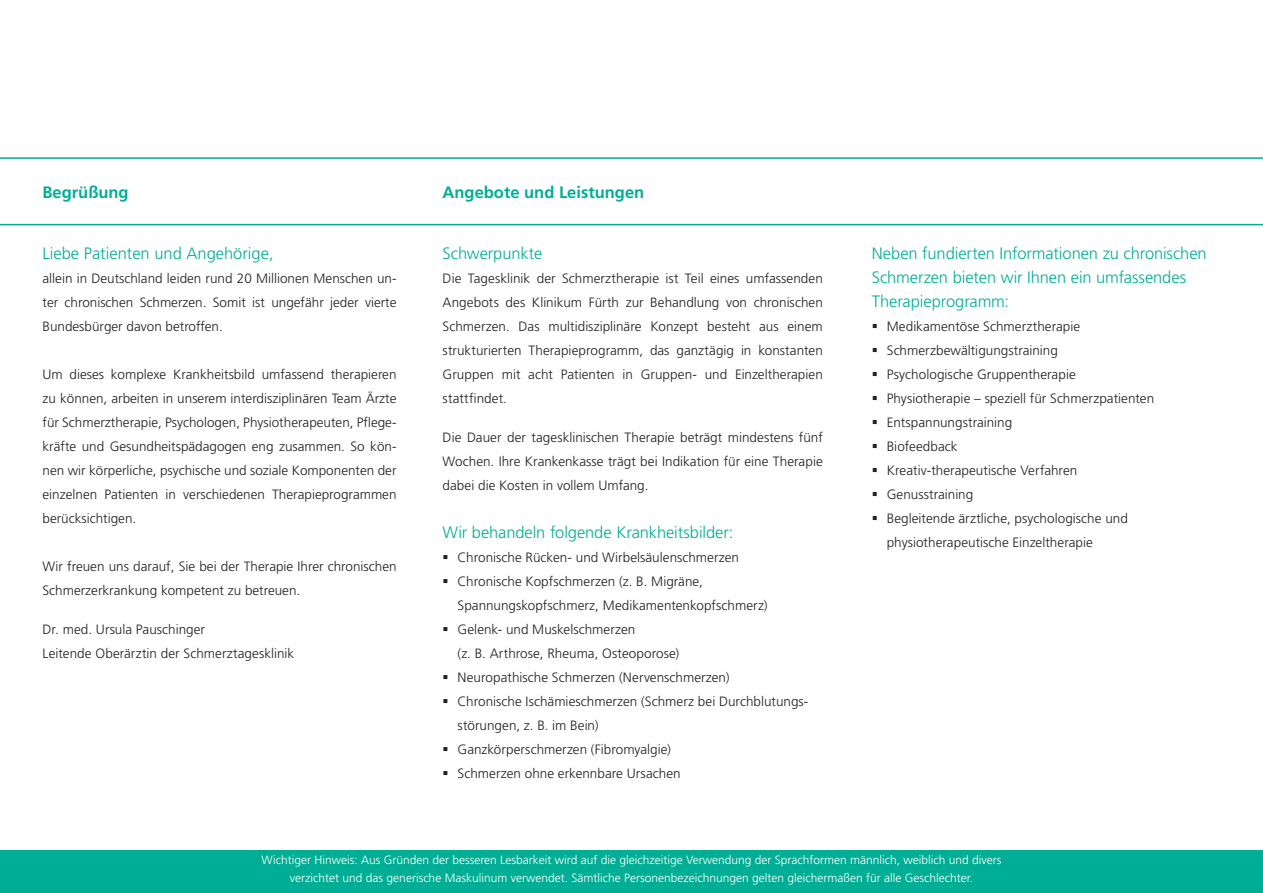
<style>
.page{position:relative;width:1263px;height:893px;background:#fff}
.page>*{position:absolute;margin:0;border:0;box-sizing:border-box;transform-origin:0 0}
.t1{font:300 16.5px/24px "Frutiger LT Std";letter-spacing:-.005em;color:#00ae95}
.t2{font:700 16.5px "Frutiger LT Std";color:#00ae95}
.t3{font:300 13.5px/24px "Frutiger LT Std";color:#231f20}
.t4{font:300 12px/18px "Frutiger LT Std";color:#fff;text-align:center}
</style>
<div class="page">
<div style="left:0;top:850px;width:1263px;height:43px;background:#00ae95"></div>
<svg style="left:0;top:157px;width:1263px;height:68px"></svg>
<p class="t2" style="left:43px;top:182px;width:88px">Begrüßung</p>
<p class="t2" style="left:443px;top:182px;width:203px">Angebote und Leistungen</p>
<p class="t1" style="left:43px;top:242px;width:233px">Liebe Patienten und Angehörige,</p>
<p class="t3" style="left:43px;top:267px;width:356px;text-align:justify">allein in Deutschland leiden rund 20 Millionen Menschen un&shy;ter chronischen Schmerzen. Somit ist ungefähr jeder vierte Bundesbürger davon betroffen.</p>
<p class="t3" style="left:43px;top:363px;width:355px;text-align:justify">Um dieses komplexe Krankheitsbild umfassend therapieren zu können, arbeiten in unserem interdisziplinären Team Ärzte für Schmerztherapie, Psychologen, Physiotherapeuten, Pflege&shy;kräfte und Gesundheitspädagogen eng zusammen. So kön&shy;nen wir körperliche, psychische und soziale Komponenten der einzelnen Patienten in verschiedenen Therapieprogrammen berücksichtigen.</p>
<p class="t3" style="left:43px;top:555px;width:356px">Wir freuen uns darauf, Sie bei der Therapie Ihrer chronischen<br>Schmerzerkrankung kompetent zu betreuen.</p>
<p class="t3" style="left:43px;top:618px;width:253px">Dr. med. Ursula Pauschinger<br>Leitende Oberärztin der Schmerztagesklinik</p>
<p class="t1" style="left:443px;top:242px;width:101px">Schwerpunkte</p>
<p class="t3" style="left:443px;top:267px;width:382px;text-align:justify">Die Tagesklinik der Schmerztherapie ist Teil eines umfassenden Angebots des Klinikum Fürth zur Behandlung von chronischen Schmerzen. Das multidisziplinäre Konzept besteht aus einem strukturierten Therapieprogramm, das ganztägig in konstanten Gruppen mit acht Patienten in Gruppen- und Einzeltherapien stattfindet.</p>
<p class="t3" style="left:443px;top:426px;width:382px;text-align:justify">Die Dauer der tagesklinischen Therapie beträgt mindestens fünf Wochen. Ihre Krankenkasse trägt bei Indikation für eine Therapie dabei die Kosten in vollem Umfang.</p>
<p class="t1" style="left:443px;top:521px;width:292px">Wir behandeln folgende Krankheitsbilder:</p>
<p class="t3" style="left:443px;top:546px;width:298px">▪ Chronische Rücken- und Wirbelsäulenschmerzen</p>
<p class="t3" style="left:458px;top:570px;width:312px;text-indent:-15px">▪ Chronische Kopfschmerzen (z. B. Migräne,<br>Spannungskopfschmerz, Medikamentenkopfschmerz)</p>
<p class="t3" style="left:458px;top:618px;width:223px;text-indent:-15px">▪ Gelenk- und Muskelschmerzen<br>(z. B. Arthrose, Rheuma, Osteoporose)</p>
<p class="t3" style="left:443px;top:666px;width:288px">▪ Neuropathische Schmerzen (Nervenschmerzen)</p>
<p class="t3" style="left:458px;top:690px;width:352px;text-indent:-15px">▪ Chronische Ischämieschmerzen (Schmerz bei Durchblutungs&shy;störungen, z. B. im Bein)</p>
<p class="t3" style="left:443px;top:738px;width:230px">▪ Ganzkörperschmerzen (Fibromyalgie)</p>
<p class="t3" style="left:443px;top:762px;width:240px">▪ Schmerzen ohne erkennbare Ursachen</p>
<p class="t1" style="left:872px;top:242px;width:336px">Neben fundierten Informationen zu chronischen<br>Schmerzen bieten wir Ihnen ein umfassendes<br>Therapieprogramm:</p>
<p class="t3" style="left:872px;top:315px;width:210px">▪ Medikamentöse Schmerztherapie</p>
<p class="t3" style="left:872px;top:339px;width:188px">▪ Schmerzbewältigungstraining</p>
<p class="t3" style="left:872px;top:363px;width:206px">▪ Psychologische Gruppentherapie</p>
<p class="t3" style="left:872px;top:387px;width:284px">▪ Physiotherapie – speziell für Schmerzpatienten</p>
<p class="t3" style="left:872px;top:411px;width:142px">▪ Entspannungstraining</p>
<p class="t3" style="left:872px;top:435px;width:87px">▪ Biofeedback</p>
<p class="t3" style="left:872px;top:459px;width:207px">▪ Kreativ-therapeutische Verfahren</p>
<p class="t3" style="left:872px;top:483px;width:103px">▪ Genusstraining</p>
<p class="t3" style="left:887px;top:507px;width:243px;text-indent:-15px">▪ Begleitende ärztliche, psychologische und physiotherapeutische Einzeltherapie</p>
<p class="t4" style="left:261px;top:851px;width:741px">Wichtiger Hinweis: Aus Gründen der besseren Lesbarkeit wird auf die gleichzeitige Verwendung der Sprachformen männlich, weiblich und divers verzichtet und das generische Maskulinum verwendet. Sämtliche Personenbezeichnungen gelten gleichermaßen für alle Geschlechter.</p>
</div>
